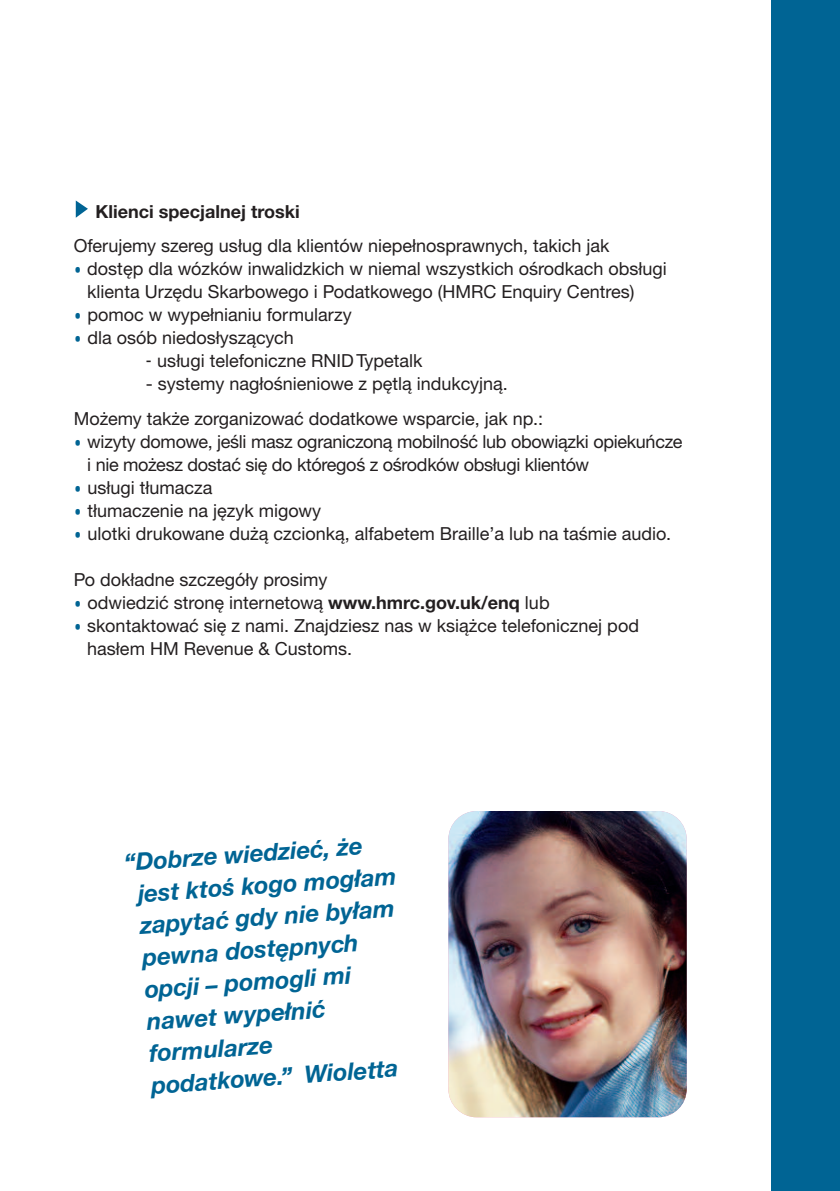
<style>
.page{position:relative;width:840px;height:1191px;background:#fff}
.page>*{position:absolute;margin:0;border:0;box-sizing:border-box;transform-origin:0 0}
.t1{font:italic 700 24px/32px "Helvetica Neue CE";color:#006494}
.t2{font:18px/23px "Helvetica Neue CE";color:#231f20}
.t3{font:700 18px "Helvetica Neue CE";color:#231f20}
.s1{font-family:"IR Modena";color:#006494}
.s2{font-family:"IR Modena"}
.s3{font-weight:700}
</style>
<div class="page">
<div style="left:771px;top:0;width:68px;height:1191px;background:#006494"></div>
<svg style="left:76px;top:200px;width:12px;height:18px"></svg>
<img style="left:448px;top:811px;width:238px;height:306px;border-radius:28px">
<p class="t3" style="left:95px;top:205px;width:206px">Klienci specjalnej troski</p>
<p class="t2" style="left:74px;top:236px;width:537px">Oferujemy szereg usług dla klientów niepełnosprawnych, takich jak</p>
<p class="t2" style="left:87px;top:259px;width:580px;text-indent:-13px"><span class="s1">•</span> dostęp dla wózków inwalidzkich w niemal wszystkich ośrodkach obsługi klienta Urzędu Skarbowego i Podatkowego (HMRC Enquiry Centres)</p>
<p class="t2" style="left:74px;top:305px;width:279px"><span class="s1">•</span> pomoc w wypełnianiu formularzy</p>
<p class="t2" style="left:74px;top:328px;width:221px"><span class="s1">•</span> dla osób niedosłyszących</p>
<p class="t2" style="left:146px;top:351px;width:278px"><span class="s2">-</span> usługi telefoniczne RNID Typetalk</p>
<p class="t2" style="left:74px;top:368px;width:470px;line-height:34.4px;text-indent:72px">- systemy nagłośnieniowe z pętlą indukcyjną.<br>Możemy także zorganizować dodatkowe wsparcie, jak np.:</p>
<p class="t2" style="left:87px;top:431px;width:596px;text-indent:-13px"><span class="s1">•</span> wizyty domowe, jeśli masz ograniczoną mobilność lub obowiązki opiekuńcze i nie możesz dostać się do któregoś z ośrodków obsługi klientów</p>
<p class="t2" style="left:74px;top:477px;width:140px"><span class="s1">•</span> usługi tłumacza</p>
<p class="t2" style="left:74px;top:500px;width:248px"><span class="s1">•</span> tłumaczenie na język migowy</p>
<p class="t2" style="left:74px;top:523px;width:598px"><span class="s1">•</span> ulotki drukowane dużą czcionką, alfabetem Braille’a lub na taśmie audio.</p>
<p class="t2" style="left:74px;top:569px;width:255px">Po dokładne szczegóły prosimy</p>
<p class="t2" style="left:74px;top:592px;width:477px"><span class="s1">•</span> odwiedzić stronę internetową <span class="s3">www.hmrc.gov.uk/enq</span> lub</p>
<p class="t2" style="left:87px;top:615px;width:553px;text-indent:-13px"><span class="s1">•</span> skontaktować się z nami. Znajdziesz nas w książce telefonicznej pod hasłem HM Revenue &amp; Customs.</p>
<h1 class="t1" style="left:135px;top:848px;width:260px;text-indent:-11px;rotate:-4deg">“Dobrze wiedzieć, że jest ktoś kogo mogłam zapytać gdy nie byłam pewna dostępnych opcji – pomogli mi nawet wypełnić formularze podatkowe.” Wioletta</h1>
</div>
